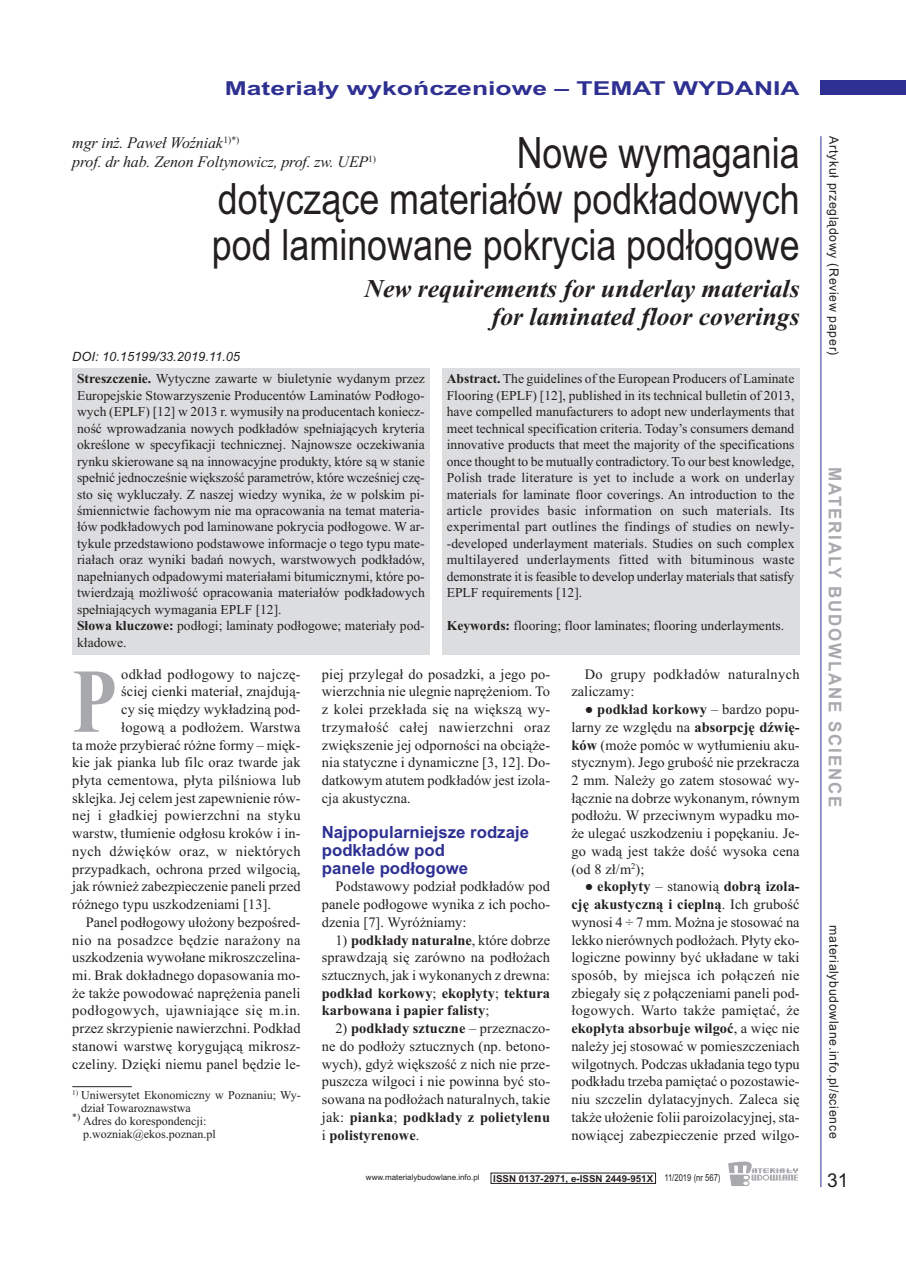
<style>
.page{position:relative;width:906px;height:1268px;background:#fff}
.page>*{position:absolute;margin:0;border:0;box-sizing:border-box;transform-origin:0 0}
.t1{font:700 91.05px "Times New Roman";color:#a8a9ad;scale:.8 1}
.t2{font:43.2px/46.2px "Arial";color:#231f20;text-align:justify;scale:.83 1}
.t3{font:italic 700 25.65px/28.7px "Times New Roman";color:#231f20;text-align:right}
.t4{font:700 19.2px "Arial";color:#2e3092;scale:1.38 1}
.t5{font:19.2px "Arial";color:#231f20}
.t6{font:700 17.55px "Arial";letter-spacing:.11em;color:#a8a9ad;scale:.96 1}
.t7{font:700 16.8px/17.7px "Arial";color:#2e3092}
.t8{font:italic 16.05px/19.2px "Times New Roman";letter-spacing:-.01em;color:#231f20}
.t9{font:14.4px/17.7px "Times New Roman";letter-spacing:.005em;color:#231f20;text-align:justify}
.t10{font:14.4px/17.7px "Times New Roman";letter-spacing:.025em;color:#231f20}
.t11{font:14.4px "Times New Roman";letter-spacing:.03em;color:#231f20}
.t12{font:13.65px/16.5px "Times New Roman";color:#231f20}
.t13{font:12.75px "Arial";letter-spacing:.055em;color:#231f20;scale:.96 1}
.t14{font:italic 12.75px "Arial";color:#231f20}
.t15{font:12px "Times New Roman";color:#231f20}
.t16{font:700 9.6px "Arial";color:#231f20}
.t17{font:7.95px "Arial";color:#231f20}
.s1{font-weight:700}
.s2{font-weight:400}
</style>
<div class="page">
<div style="left:821px;top:81px;width:85px;height:14px;background:#2e3092"></div>
<hr style="left:820px;top:136px;width:1px;height:1050px;background:#2e3092">
<svg style="left:728px;top:1161px;width:70px;height:24px"></svg>
<hr style="left:72px;top:1086px;width:60px;height:1px;background:#231f20">
<div style="left:72px;top:368px;width:357px;height:286px;background:#dcdddf"></div>
<div style="left:442px;top:368px;width:357px;height:286px;background:#dcdddf"></div>
<h3 class="t4" style="left:225px;top:77px;width:418px">Materiały wykończeniowe – TEMAT WYDANIA</h3>
<p class="t8" style="left:72px;top:133px;width:305px">mgr inż. Paweł Woźniak<sup>1)*)<br></sup>prof. dr hab. Zenon Foltynowicz, prof. zw. UEP<sup>1)</sup></p>
<p class="t13" style="left:841px;top:136px;width:230px;rotate:90deg">Artykuł przeglądowy (Review paper)</p>
<h2 class="t2" style="left:212px;top:129px;width:709px;text-indent:305px">Nowe wymagania dotyczące materiałów podkładowych pod laminowane pokrycia podłogowe</h2>
<h3 class="t3" style="left:364px;top:273px;width:436px">New requirements for underlay materials for laminated floor coverings</h3>
<p class="t14" style="left:72px;top:349px;width:169px">DOI: 10.15199/33.2019.11.05</p>
<p class="t12" style="left:77px;top:370px;width:349px"><span class="s1">Streszczenie.</span> Wytyczne zawarte w biuletynie wydanym przez Europejskie Stowarzyszenie Producentów Laminatów Podłogo&shy;wych (EPLF) [12] w 2013 r. wymusiły na producentach koniecz&shy;ność wprowadzania nowych podkładów spełniających kryteria określone w specyfikacji technicznej. Najnowsze oczekiwania rynku skierowane są na innowacyjne produkty, które są w stanie spełnić jednocześnie większość parametrów, które wcześniej czę&shy;sto się wykluczały. Z naszej wiedzy wynika, że w polskim pi&shy;śmiennictwie fachowym nie ma opracowania na temat materia&shy;łów podkładowych pod laminowane pokrycia podłogowe. W ar&shy;tykule przedstawiono podstawowe informacje o tego typu mate&shy;riałach oraz wyniki badań nowych, warstwowych podkładów, napełnianych odpadowymi materiałami bitumicznymi, które po&shy;twierdzają możliwość opracowania materiałów podkładowych spełniających wymagania EPLF [12].<br><span class="s1">Słowa kluczowe:</span> podłogi; laminaty podłogowe; materiały pod&shy;kładowe.</p>
<p class="t12" style="left:447px;top:370px;width:349px;text-align:justify"><span class="s1">Abstract.</span> The guidelines of the European Producers of Laminate Flooring (EPLF) [12], published in its technical bulletin of 2013, have compelled manufacturers to adopt new underlayments that meet technical specification criteria. Today’s consumers demand innovative products that meet the majority of the specifications once thought to be mutually contradictory. To our best knowledge, Polish trade literature is yet to include a work on underlay materials for laminate floor coverings. An introduction to the article provides basic information on such materials. Its experimental part outlines the findings of studies on newly--developed underlayment materials. Studies on such complex multilayered underlayments fitted with bituminous waste demonstrate it is feasible to develop underlay materials that satisfy EPLF requirements [12].</p>
<p class="t12" style="left:447px;top:617px;width:339px"><span class="s1">Keywords:</span> flooring; floor laminates; flooring underlayments.</p>
<h1 class="t1" style="left:72px;top:647px;width:57px">P</h1>
<p class="t9" style="left:121px;top:664px;width:181px">odkład podłogowy to najczę-</p>
<p class="t9" style="left:121px;top:682px;width:181px">ściej cienki materiał, znajdują-</p>
<p class="t9" style="left:121px;top:700px;width:181px">cy się między wykładziną pod-</p>
<p class="t9" style="left:121px;top:717px;width:181px">łogową a podłożem. Warstwa</p>
<p class="t9" style="left:72px;top:735px;width:230px">ta może przybierać różne formy – mięk-</p>
<p class="t9" style="left:72px;top:753px;width:230px">kie jak pianka lub filc oraz twarde jak</p>
<p class="t9" style="left:72px;top:771px;width:230px">płyta cementowa, płyta pilśniowa lub</p>
<p class="t9" style="left:72px;top:788px;width:230px">sklejka. Jej celem jest zapewnienie rów-</p>
<p class="t10" style="left:72px;top:806px;width:230px">nej i gładkiej powierzchni na styku</p>
<p class="t9" style="left:72px;top:824px;width:230px">warstw, tłumienie odgłosu kroków i in-</p>
<p class="t10" style="left:72px;top:841px;width:230px">nych dźwięków oraz, w niektórych</p>
<p class="t9" style="left:72px;top:859px;width:230px">przypadkach, ochrona przed wilgocią,</p>
<p class="t9" style="left:72px;top:877px;width:230px">jak również zabezpieczenie paneli przed</p>
<p class="t9" style="left:72px;top:895px;width:200px">różnego typu uszkodzeniami [13].</p>
<p class="t9" style="left:86px;top:912px;width:216px">Panel podłogowy ułożony bezpośred-</p>
<p class="t11" style="left:72px;top:930px;width:230px">nio na posadzce będzie narażony na</p>
<p class="t9" style="left:72px;top:948px;width:230px">uszkodzenia wywołane mikroszczelina-</p>
<p class="t9" style="left:72px;top:965px;width:230px">mi. Brak dokładnego dopasowania mo-</p>
<p class="t9" style="left:72px;top:983px;width:230px">że także powodować naprężenia paneli</p>
<p class="t11" style="left:72px;top:1001px;width:230px">podłogowych, ujawniające się m.in.</p>
<p class="t9" style="left:72px;top:1019px;width:230px">przez skrzypienie nawierzchni. Podkład</p>
<p class="t9" style="left:72px;top:1036px;width:230px">stanowi warstwę korygującą mikrosz-</p>
<p class="t9" style="left:72px;top:1054px;width:230px">czeliny. Dzięki niemu panel będzie le-</p>
<p class="t15" style="left:72px;top:1087px;width:230px"><sup>1)</sup> Uniwersytet Ekonomiczny w Poznaniu; Wy-</p>
<p class="t15" style="left:81px;top:1100px;width:111px">dział Towaroznawstwa</p>
<p class="t15" style="left:72px;top:1113px;width:136px"><sup>*)</sup> Adres do korespondencji:</p>
<p class="t15" style="left:83px;top:1126px;width:134px">p.wozniak@ekos.poznan.pl</p>
<p class="t9" style="left:322px;top:664px;width:230px">piej przylegał do posadzki, a jego po&shy;wierzchnia nie ulegnie naprężeniom. To z kolei przekłada się na większą wy&shy;trzymałość całej nawierzchni oraz zwiększenie jej odporności na obciąże&shy;nia statyczne i dynamiczne [3, 12]. Do&shy;datkowym atutem podkładów jest izola&shy;cja akustyczna.</p>
<p class="t7" style="left:322px;top:823px;width:209px">Najpopularniejsze rodzaje podkładów pod<br>panele podłogowe</p>
<p class="t9" style="left:322px;top:877px;width:230px;text-indent:14px">Podstawowy podział podkładów pod panele podłogowe wynika z ich pocho&shy;dzenia [7]. Wyróżniamy:</p>
<p class="t9" style="left:322px;top:930px;width:230px;text-indent:14px">1) <span class="s1">podkłady naturalne</span>, które dobrze sprawdzają się zarówno na podłożach sztucznych, jak i wykonanych z drewna: <span class="s1">podkład korkowy</span>; <span class="s1">ekopłyty</span>; <span class="s1">tektura karbowana i papier falisty</span>;</p>
<p class="t9" style="left:322px;top:1019px;width:230px;text-indent:14px">2) <span class="s1">podkłady sztuczne</span> – przeznaczo&shy;ne do podłoży sztucznych (np. betono&shy;wych), gdyż większość z nich nie prze&shy;puszcza wilgoci i nie powinna być sto&shy;sowana na podłożach naturalnych, takie jak: <span class="s1">pianka</span>; <span class="s1">podkłady z polietylenu </span>i <span class="s1">polistyrenowe</span>.</p>
<p class="t10" style="left:571px;top:664px;width:230px;text-indent:14px">Do grupy podkładów naturalnych zaliczamy:</p>
<p class="t9" style="left:571px;top:700px;width:230px;text-indent:14px">● <span class="s1">podkład korkowy</span> – bardzo popu&shy;larny ze względu na <span class="s1">absorpcję dźwię&shy;ków</span> (może pomóc w wytłumieniu aku&shy;stycznym). Jego grubość nie przekracza 2 mm. Należy go zatem stosować wy&shy;łącznie na dobrze wykonanym, równym podłożu. W przeciwnym wypadku mo&shy;że ulegać uszkodzeniu i popękaniu. Je&shy;go wadą jest także dość wysoka cena (od 8 zł/m<sup>2</sup>);</p>
<p class="t9" style="left:571px;top:877px;width:230px;text-indent:14px">● <span class="s1">ekopłyty</span> – stanowią <span class="s1">dobrą izola&shy;cję akustyczną i cieplną</span>. Ich grubość wynosi 4 ÷ 7 mm. Można je stosować na lekko nierównych podłożach. Płyty eko&shy;logiczne powinny być układane w taki sposób, by miejsca ich połączeń nie zbiegały się z połączeniami paneli pod&shy;łogowych. Warto także pamiętać, że <span class="s1">ekopłyta absorbuje wilgoć</span>, a więc nie należy jej stosować w pomieszczeniach wilgotnych. Podczas układania tego typu podkładu trzeba pamiętać o pozostawie&shy;niu szczelin dylatacyjnych. Zaleca się także ułożenie folii paroizolacyjnej, sta&shy;nowiącej zabezpieczenie przed wilgo-</p>
<p class="t17" style="left:366px;top:1172px;width:115px">www.materialybudowlane.info.pl</p>
<p class="t16" style="left:493px;top:1172px;width:229px">ISSN 0137-2971, e-ISSN 2449-951X <span class="s2">11/2019 (nr 567)</span></p>
<p class="t6" style="left:845px;top:467px;width:356px;rotate:90deg">MATERIALY BUDOWLANE SCIENCE</p>
<p class="t13" style="left:841px;top:925px;width:223px;rotate:90deg">materialybudowlane.info.pl/science</p>
<h3 class="t5" style="left:827px;top:1168px;width:23px">31</h3>
</div>
